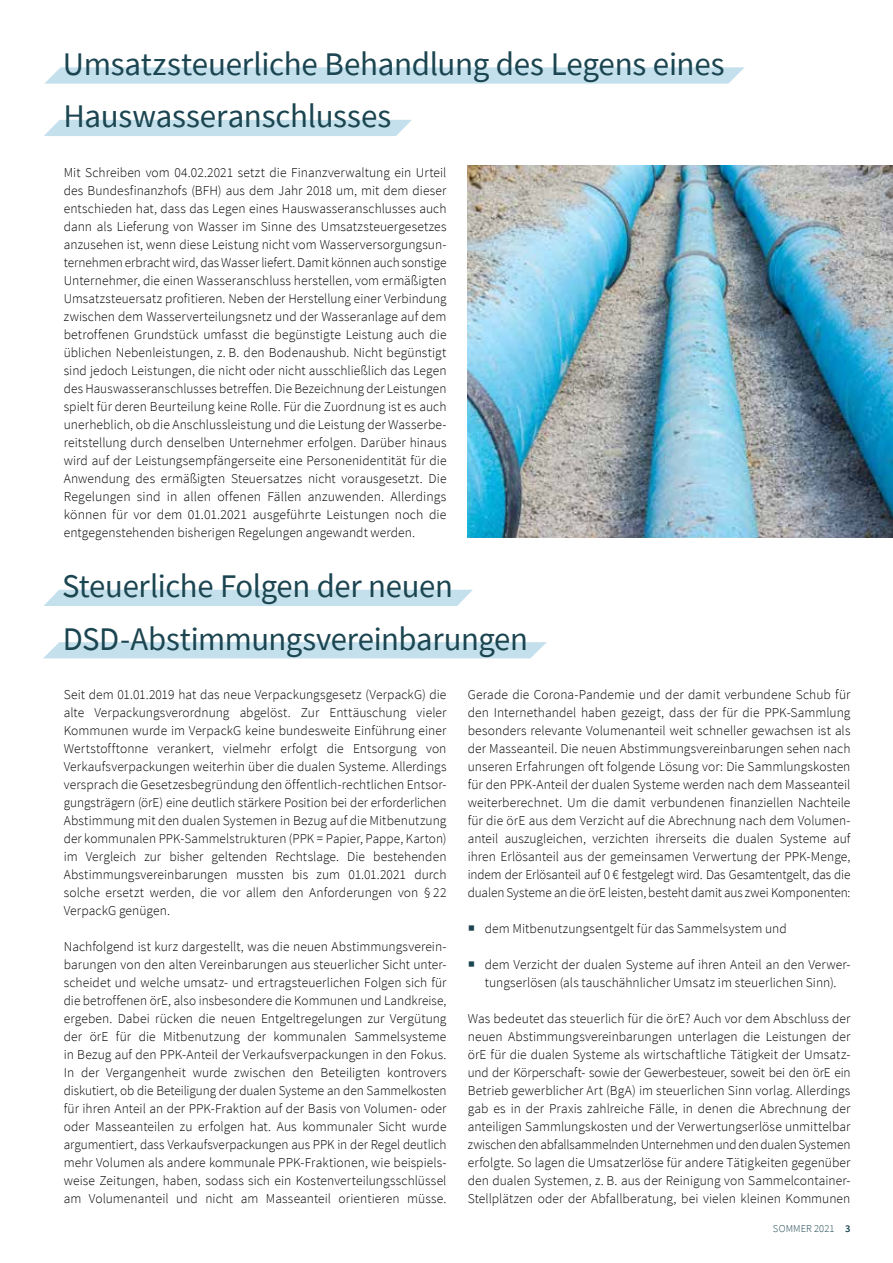
<style>
.page{position:relative;width:893px;height:1263px;background:#fff}
.page>*{position:absolute;margin:0;border:0;box-sizing:border-box;transform-origin:0 0}
.t1{font:33px/52.5px "Source Sans Pro";letter-spacing:-.01em;color:#1b4551}
.t2{font:300 13.5px/18px "Source Sans Pro";letter-spacing:.005em;color:#000;text-align:justify}
.t3{font:300 10.5px "Source Sans Pro";letter-spacing:.015em;color:#1b4551}
.s1{color:#1b4551}
.s2{font-weight:600}
</style>
<div class="page">
<div style="left:44px;top:120px;width:368px;height:16px;background:#c3e0ec"></div>
<svg style="left:44px;top:67px;width:701px;height:17px;background:#c6e1ed"></svg>
<svg style="left:43px;top:642px;width:504px;height:16px;background:#c5e1ec"></svg>
<div style="left:44px;top:590px;width:428px;height:16px;background:#c3e0ec"></div>
<img style="left:468px;top:166px;width:425px;height:371px">
<h1 class="t1" style="left:63px;top:37px;width:663px">Umsatzsteuerliche Behandlung des Legens eines<br>Hauswasseranschlusses</h1>
<p class="t2" style="left:64px;top:164px;width:384px">Mit Schreiben vom 04.02.2021 setzt die Finanzverwaltung ein Urteil des Bundesfinanzhofs (BFH) aus dem Jahr 2018 um, mit dem dieser entschieden hat, dass das Legen eines Hauswasseranschlusses auch dann als Lieferung von Wasser im Sinne des Umsatzsteuergesetzes anzusehen ist, wenn diese Leistung nicht vom Wasserversorgungsun&shy;ternehmen erbracht wird, das Wasser liefert. Damit können auch sonstige Unternehmer, die einen Wasseranschluss herstellen, vom ermäßigten Umsatzsteuersatz profitieren. Neben der Herstellung einer Verbindung zwischen dem Wasserverteilungsnetz und der Wasseranlage auf dem betroffenen Grundstück umfasst die begünstigte Leistung auch die üblichen Nebenleistungen, z. B. den Bodenaushub. Nicht begünstigt sind jedoch Leistungen, die nicht oder nicht ausschließlich das Legen des Hauswasseranschlusses betreffen. Die Bezeichnung der Leistungen spielt für deren Beurteilung keine Rolle. Für die Zuordnung ist es auch unerheblich, ob die Anschlussleistung und die Leistung der Wasserbe&shy;reitstellung durch denselben Unternehmer erfolgen. Darüber hinaus wird auf der Leistungsempfängerseite eine Personenidentität für die Anwendung des ermäßigten Steuersatzes nicht vorausgesetzt. Die Regelungen sind in allen offenen Fällen anzuwenden. Allerdings können für vor dem 01.01.2021 ausgeführte Leistungen noch die entgegenstehenden bisherigen Regelungen angewandt werden.</p>
<h1 class="t1" style="left:62px;top:560px;width:468px">Steuerliche Folgen der neuen<br>DSD-Abstimmungsvereinbarungen</h1>
<p class="t2" style="left:468px;top:686px;width:384px">Gerade die Corona-Pandemie und der damit verbundene Schub für den Internethandel haben gezeigt, dass der für die PPK-Sammlung besonders relevante Volumenanteil weit schneller gewachsen ist als der Masseanteil. Die neuen Abstimmungsvereinbarungen sehen nach unseren Erfahrungen oft folgende Lösung vor: Die Sammlungskosten für den PPK-Anteil der dualen Systeme werden nach dem Masseanteil weiterberechnet. Um die damit verbundenen finanziellen Nachteile für die örE aus dem Verzicht auf die Abrechnung nach dem Volumen&shy;anteil auszugleichen, verzichten ihrerseits die dualen Systeme auf ihren Erlösanteil aus der gemeinsamen Verwertung der PPK-Menge, indem der Erlösanteil auf 0 € festgelegt wird. Das Gesamtentgelt, das die dualen Systeme an die örE leisten, besteht damit aus zwei Komponenten:</p>
<p class="t2" style="left:468px;top:920px;width:321px"><span class="s1">○</span> dem Mitbenutzungsentgelt für das Sammelsystem und</p>
<p class="t2" style="left:468px;top:956px;width:384px;text-align:center"><span class="s1">○</span> dem Verzicht der dualen Systeme auf ihren Anteil an den Verwer&shy;tungserlösen (als tauschähnlicher Umsatz im steuerlichen Sinn).</p>
<p class="t2" style="left:468px;top:1010px;width:384px">Was bedeutet das steuerlich für die örE? Auch vor dem Abschluss der neuen Abstimmungsvereinbarungen unterlagen die Leistungen der örE für die dualen Systeme als wirtschaftliche Tätigkeit der Umsatz&shy;und der Körperschaft- sowie der Gewerbesteuer, soweit bei den örE ein Betrieb gewerblicher Art (BgA) im steuerlichen Sinn vorlag. Allerdings gab es in der Praxis zahlreiche Fälle, in denen die Abrechnung der anteiligen Sammlungskosten und der Verwertungserlöse unmittelbar zwischen den abfallsammelnden Unternehmen und den dualen Systemen erfolgte. So lagen die Umsatzerlöse für andere Tätigkeiten gegenüber den dualen Systemen, z. B. aus der Reinigung von Sammelcontainer-Stellplätzen oder der Abfallberatung, bei vielen kleinen Kommunen</p>
<p class="t2" style="left:64px;top:686px;width:384px">Seit dem 01.01.2019 hat das neue Verpackungsgesetz (VerpackG) die alte Verpackungsverordnung abgelöst. Zur Enttäuschung vieler Kommunen wurde im VerpackG keine bundesweite Einführung einer Wertstofftonne verankert, vielmehr erfolgt die Entsorgung von Verkaufsverpackungen weiterhin über die dualen Systeme. Allerdings versprach die Gesetzesbegründung den öffentlich-rechtlichen Entsor&shy;gungsträgern (örE) eine deutlich stärkere Position bei der erforderlichen Abstimmung mit den dualen Systemen in Bezug auf die Mitbenutzung der kommunalen PPK-Sammelstrukturen (PPK = Papier, Pappe, Karton) im Vergleich zur bisher geltenden Rechtslage. Die bestehenden Abstimmungsvereinbarungen mussten bis zum 01.01.2021 durch solche ersetzt werden, die vor allem den Anforderungen von § 22<br>VerpackG genügen.</p>
<p class="t2" style="left:64px;top:938px;width:384px">Nachfolgend ist kurz dargestellt, was die neuen Abstimmungsverein&shy;barungen von den alten Vereinbarungen aus steuerlicher Sicht unter&shy;scheidet und welche umsatz- und ertragsteuerlichen Folgen sich für die betroffenen örE, also insbesondere die Kommunen und Landkreise, ergeben. Dabei rücken die neuen Entgeltregelungen zur Vergütung der örE für die Mitbenutzung der kommunalen Sammelsysteme in Bezug auf den PPK-Anteil der Verkaufsverpackungen in den Fokus.<br>In der Vergangenheit wurde zwischen den Beteiligten kontrovers diskutiert, ob die Beteiligung der dualen Systeme an den Sammelkosten für ihren Anteil an der PPK-Fraktion auf der Basis von Volumen- oder oder Masseanteilen zu erfolgen hat. Aus kommunaler Sicht wurde argumentiert, dass Verkaufsverpackungen aus PPK in der Regel deutlich mehr Volumen als andere kommunale PPK-Fraktionen, wie beispiels&shy;weise Zeitungen, haben, sodass sich ein Kostenverteilungsschlüssel am Volumenanteil und nicht am Masseanteil orientieren müsse.</p>
<p class="t3" style="left:773px;top:1222px;width:79px">SOMMER 2021 <span class="s2">3</span></p>
</div>
